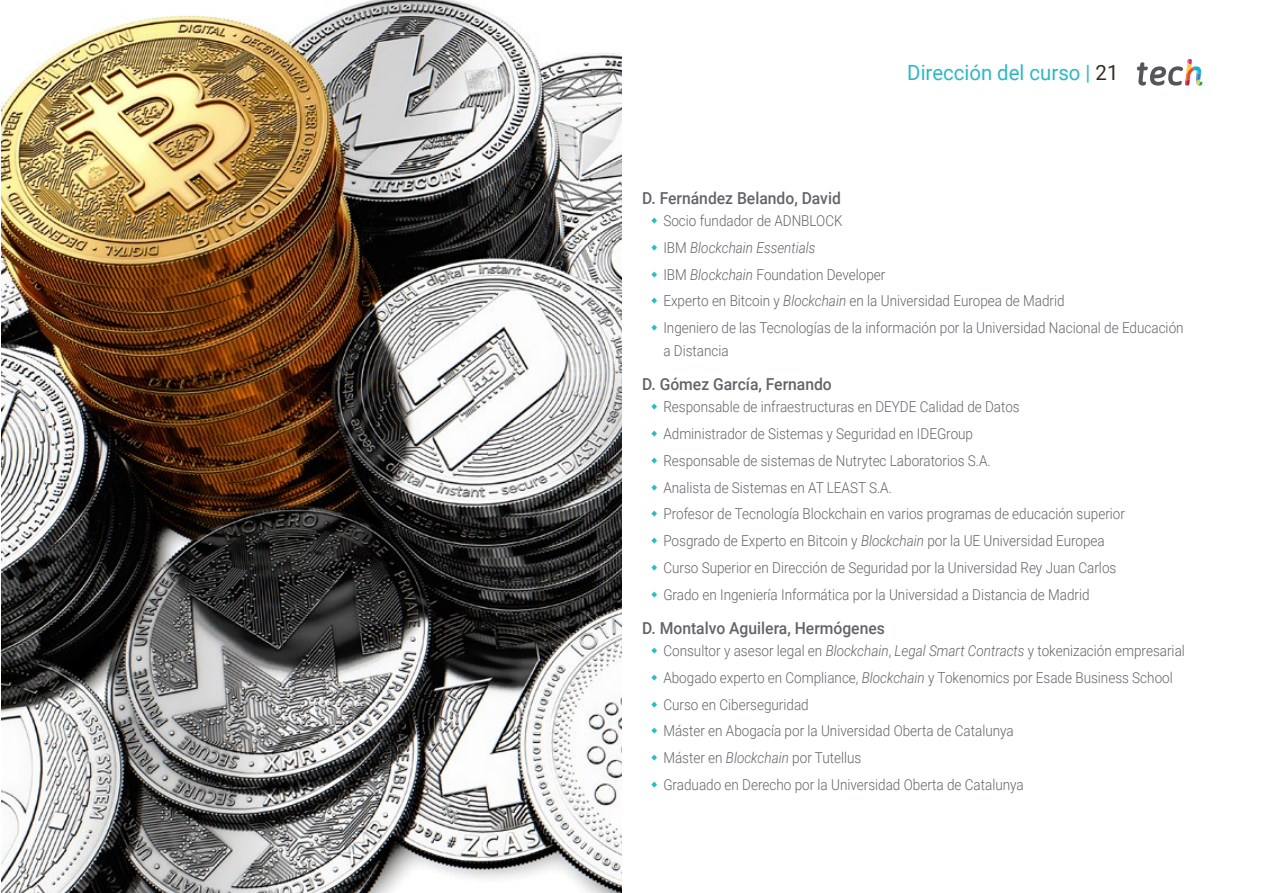
<style>
.page{position:relative;width:1263px;height:893px;background:#fff}
.page>*{position:absolute;margin:0;border:0;box-sizing:border-box;transform-origin:0 0}
.t1{font:21px "Roboto";color:#2db8c5}
.t2{font:500 16.5px "Roboto";color:#61646a;scale:.95 1}
.t3{font:300 15px/26.7px "Roboto";color:#61646a;scale:.9 1}
.s1{color:#312e20}
.s2{font-style:italic}
</style>
<div class="page">
<svg style="left:1137px;top:59px;width:65px;height:27px"></svg>
<img style="left:1px;top:0;width:621px;height:893px">
<h1 class="t1" style="left:907px;top:57px;width:213px">Dirección del curso | <span class="s1">21</span></h1>
<p class="t2" style="left:642px;top:186px;width:211px">D. Fernández Belando, David</p>
<p class="t3" style="left:663px;top:207px;width:579px">Socio fundador de ADNBLOCK<br>IBM <span class="s2">Blockchain Essentials<br></span>IBM <span class="s2">Blockchain</span> Foundation Developer<br>Experto en Bitcoin y <span class="s2">Blockchain</span> en la Universidad Europea de Madrid<br>Ingeniero de las Tecnologías de la información por la Universidad Nacional de Educación</p>
<p class="t3" style="left:663px;top:336px;width:74px">a Distancia</p>
<p class="t2" style="left:642px;top:372px;width:201px">D. Gómez García, Fernando</p>
<p class="t3" style="left:663px;top:393px;width:514px">Responsable de infraestructuras en DEYDE Calidad de Datos<br>Administrador de Sistemas y Seguridad en IDEGroup<br>Responsable de sistemas de Nutrytec Laboratorios S.A.<br>Analista de Sistemas en AT LEAST S.A.<br>Profesor de Tecnología Blockchain en varios programas de educación superior Posgrado de Experto en Bitcoin y <span class="s2">Blockchain</span> por la UE Universidad Europea Curso Superior en Dirección de Seguridad por la Universidad Rey Juan Carlos Grado en Ingeniería Informática por la Universidad a Distancia de Madrid</p>
<p class="t2" style="left:642px;top:616px;width:257px">D. Montalvo Aguilera, Hermógenes</p>
<p class="t3" style="left:663px;top:637px;width:581px">Consultor y asesor legal en <span class="s2">Blockchain</span>, <span class="s2">Legal Smart Contracts</span> y tokenización empresarial Abogado experto en Compliance, <span class="s2">Blockchain</span> y Tokenomics por Esade Business School Curso en Ciberseguridad<br>Máster en Abogacía por la Universidad Oberta de Catalunya<br>Máster en <span class="s2">Blockchain</span> por Tutellus<br>Graduado en Derecho por la Universidad Oberta de Catalunya</p>
</div>
